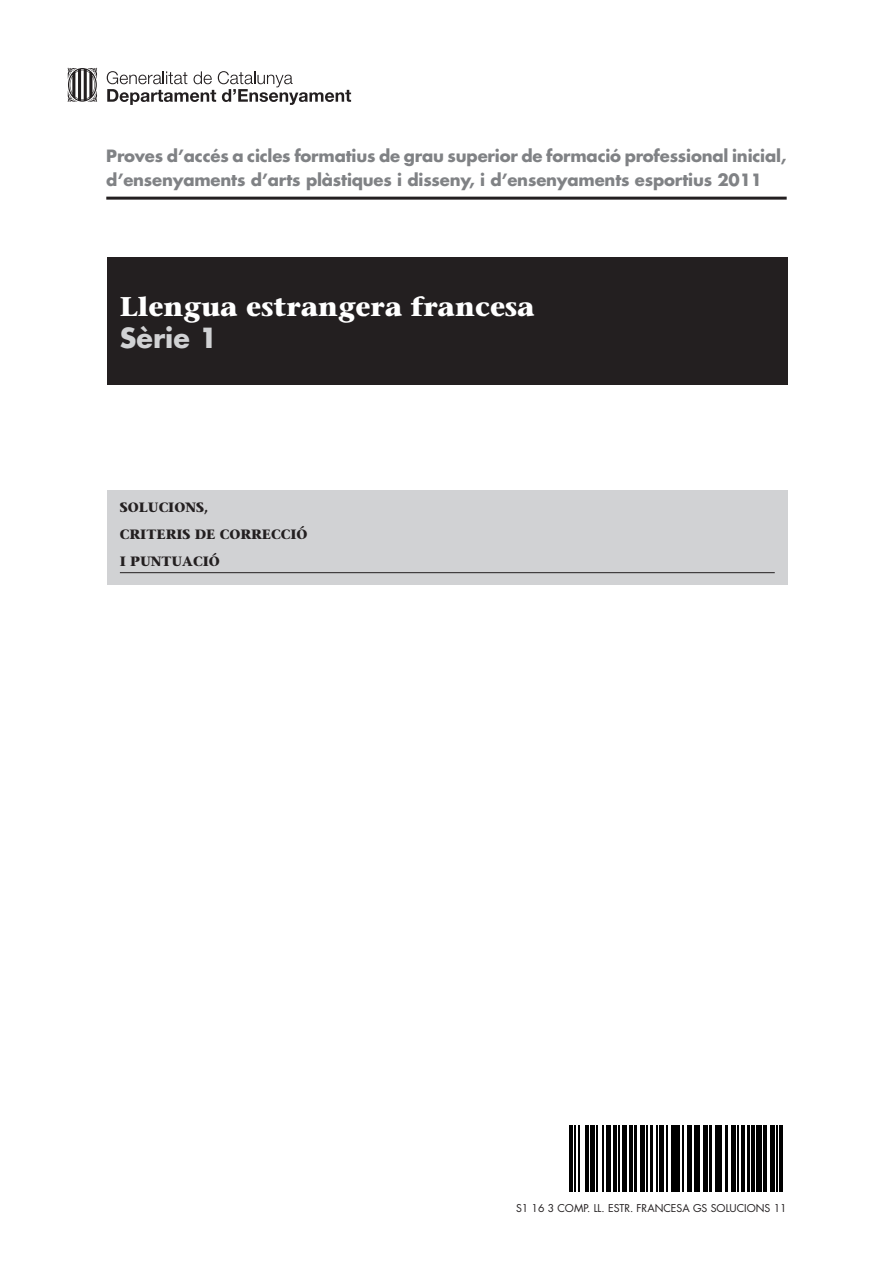
<style>
.page{position:relative;width:893px;height:1263px;background:#fff}
.page>*{position:absolute;margin:0;border:0;box-sizing:border-box;transform-origin:0 0}
.t1{font:700 27px "Stone Serif";color:#fff}
.t2{font:700 27px "Futura";color:#d1d2d4}
.t3{font:700 16.5px/24px "Futura";letter-spacing:-.01em;color:#808285}
.t4{font:700 13.5px "Stone Serif";color:#231f20}
.t5{font:10.5px "Futura";color:#231f20}
</style>
<div class="page">
<hr style="left:106px;top:197px;width:681px;height:3px;background:#231f20">
<div style="left:107px;top:257px;width:680px;height:128px;background:#231f20"></div>
<div style="left:107px;top:490px;width:680px;height:95px;background:#d1d2d4"></div>
<hr style="left:120px;top:572px;width:655px;height:1px;background:#231f20">
<hr style="left:570px;top:1126px;width:1px;height:66px;background:#000">
<hr style="left:571px;top:1126px;width:1px;height:66px;background:#000">
<hr style="left:574px;top:1126px;width:1px;height:66px;background:#000">
<hr style="left:578px;top:1126px;width:2px;height:66px;background:#000">
<hr style="left:586px;top:1126px;width:1px;height:66px;background:#000">
<hr style="left:587px;top:1126px;width:2px;height:66px;background:#000">
<hr style="left:590px;top:1126px;width:2px;height:66px;background:#000">
<hr style="left:592px;top:1126px;width:1px;height:66px;background:#000">
<hr style="left:593px;top:1126px;width:1px;height:66px;background:#000">
<hr style="left:596px;top:1126px;width:1px;height:66px;background:#000">
<hr style="left:602px;top:1126px;width:1px;height:66px;background:#000">
<hr style="left:606px;top:1126px;width:2px;height:66px;background:#000">
<hr style="left:608px;top:1126px;width:1px;height:66px;background:#000">
<hr style="left:609px;top:1126px;width:2px;height:66px;background:#000">
<hr style="left:614px;top:1126px;width:1px;height:66px;background:#000">
<hr style="left:615px;top:1126px;width:1px;height:66px;background:#000">
<hr style="left:618px;top:1126px;width:1px;height:66px;background:#000">
<hr style="left:622px;top:1126px;width:2px;height:66px;background:#000">
<hr style="left:624px;top:1126px;width:1px;height:66px;background:#000">
<hr style="left:625px;top:1126px;width:2px;height:66px;background:#000">
<hr style="left:630px;top:1126px;width:1px;height:66px;background:#000">
<hr style="left:631px;top:1126px;width:2px;height:66px;background:#000">
<hr style="left:634px;top:1126px;width:2px;height:66px;background:#000">
<hr style="left:636px;top:1126px;width:1px;height:66px;background:#000">
<hr style="left:640px;top:1126px;width:1px;height:66px;background:#000">
<hr style="left:641px;top:1126px;width:2px;height:66px;background:#000">
<hr style="left:643px;top:1126px;width:1px;height:66px;background:#000">
<hr style="left:646px;top:1126px;width:1px;height:66px;background:#000">
<hr style="left:650px;top:1126px;width:2px;height:66px;background:#000">
<hr style="left:652px;top:1126px;width:1px;height:66px;background:#000">
<hr style="left:656px;top:1126px;width:2px;height:66px;background:#000">
<hr style="left:659px;top:1126px;width:2px;height:66px;background:#000">
<hr style="left:661px;top:1126px;width:1px;height:66px;background:#000">
<hr style="left:662px;top:1126px;width:1px;height:66px;background:#000">
<hr style="left:666px;top:1126px;width:2px;height:66px;background:#000">
<hr style="left:671px;top:1126px;width:1px;height:66px;background:#000">
<hr style="left:672px;top:1126px;width:2px;height:66px;background:#000">
<hr style="left:674px;top:1126px;width:1px;height:66px;background:#000">
<hr style="left:677px;top:1126px;width:1px;height:66px;background:#000">
<hr style="left:678px;top:1126px;width:2px;height:66px;background:#000">
<hr style="left:683px;top:1126px;width:1px;height:66px;background:#000">
<hr style="left:687px;top:1126px;width:1px;height:66px;background:#000">
<hr style="left:688px;top:1126px;width:2px;height:66px;background:#000">
<hr style="left:690px;top:1126px;width:1px;height:66px;background:#000">
<hr style="left:694px;top:1126px;width:2px;height:66px;background:#000">
<hr style="left:696px;top:1126px;width:1px;height:66px;background:#000">
<hr style="left:699px;top:1126px;width:1px;height:66px;background:#000">
<hr style="left:703px;top:1126px;width:2px;height:66px;background:#000">
<hr style="left:705px;top:1126px;width:1px;height:66px;background:#000">
<hr style="left:706px;top:1126px;width:1px;height:66px;background:#000">
<hr style="left:709px;top:1126px;width:1px;height:66px;background:#000">
<hr style="left:710px;top:1126px;width:2px;height:66px;background:#000">
<hr style="left:715px;top:1126px;width:1px;height:66px;background:#000">
<hr style="left:716px;top:1126px;width:2px;height:66px;background:#000">
<hr style="left:718px;top:1126px;width:1px;height:66px;background:#000">
<hr style="left:721px;top:1126px;width:1px;height:66px;background:#000">
<hr style="left:725px;top:1126px;width:2px;height:66px;background:#000">
<hr style="left:727px;top:1126px;width:1px;height:66px;background:#000">
<hr style="left:731px;top:1126px;width:1px;height:66px;background:#000">
<hr style="left:732px;top:1126px;width:2px;height:66px;background:#000">
<hr style="left:734px;top:1126px;width:1px;height:66px;background:#000">
<hr style="left:737px;top:1126px;width:1px;height:66px;background:#000">
<hr style="left:741px;top:1126px;width:2px;height:66px;background:#000">
<hr style="left:743px;top:1126px;width:1px;height:66px;background:#000">
<hr style="left:747px;top:1126px;width:2px;height:66px;background:#000">
<hr style="left:749px;top:1126px;width:1px;height:66px;background:#000">
<hr style="left:752px;top:1126px;width:1px;height:66px;background:#000">
<hr style="left:753px;top:1126px;width:1px;height:66px;background:#000">
<hr style="left:756px;top:1126px;width:1px;height:66px;background:#000">
<hr style="left:757px;top:1126px;width:2px;height:66px;background:#000">
<hr style="left:759px;top:1126px;width:1px;height:66px;background:#000">
<hr style="left:760px;top:1126px;width:2px;height:66px;background:#000">
<hr style="left:763px;top:1126px;width:2px;height:66px;background:#000">
<hr style="left:765px;top:1126px;width:1px;height:66px;background:#000">
<hr style="left:771px;top:1126px;width:1px;height:66px;background:#000">
<hr style="left:772px;top:1126px;width:2px;height:66px;background:#000">
<hr style="left:774px;top:1126px;width:1px;height:66px;background:#000">
<hr style="left:776px;top:1126px;width:2px;height:66px;background:#000">
<hr style="left:779px;top:1126px;width:2px;height:66px;background:#000">
<hr style="left:781px;top:1126px;width:1px;height:66px;background:#000">
<svg style="left:107px;top:71px;width:244px;height:34px"></svg>
<svg style="left:68px;top:68px;width:29px;height:34px"></svg>
<p class="t3" style="left:106px;top:144px;width:682px">Proves d’accés a cicles formatius de grau superior de formació professional inicial, d’ensenyaments d’arts plàstiques i disseny, i d’ensenyaments esportius 2011</p>
<p class="t1" style="left:120px;top:289px;width:416px">Llengua estrangera francesa</p>
<p class="t2" style="left:120px;top:320px;width:99px">Sèrie 1</p>
<p class="t4" style="left:120px;top:499px;width:90px">SOLUCIONS,</p>
<p class="t4" style="left:120px;top:526px;width:189px">CRITERIS DE CORRECCIÓ</p>
<p class="t4" style="left:120px;top:553px;width:101px">I PUNTUACIÓ</p>
<p class="t5" style="left:516px;top:1201px;width:272px">S1 16 3 COMP. LL. ESTR. FRANCESA GS SOLUCIONS 11</p>
</div>
